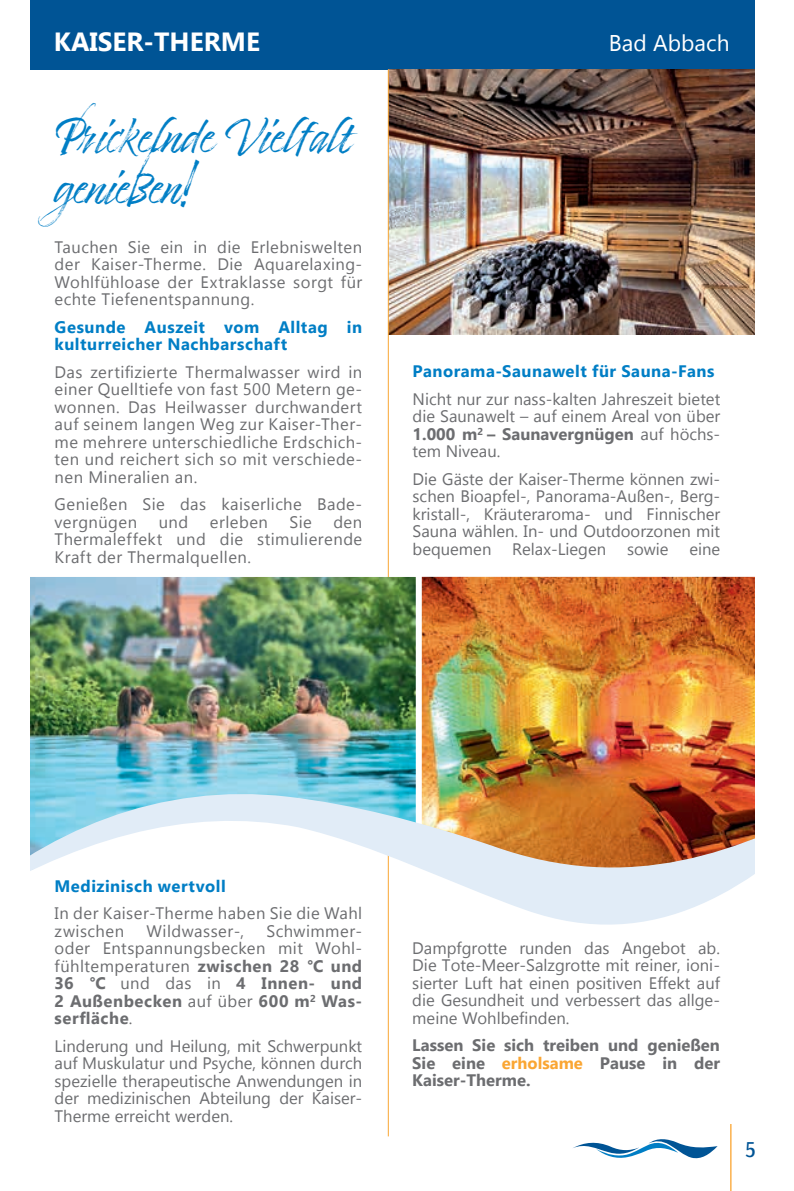
<style>
.page{position:relative;width:794px;height:1191px;background:#fff}
.page>*{position:absolute;margin:0;border:0;box-sizing:border-box;transform-origin:0 0}
.t1{font:42px/50.4px "Timberline";color:#007ec5}
.t2{font:700 26.25px "Gadugi";color:#fff}
.t3{font:22.75px "Gadugi";color:#fff}
.t4{font:21px "Bad Birnbach Susan";color:#005495}
.t5{font:16.62px/17.5px "Gadugi";letter-spacing:.02em;color:#6c6d70;text-align:justify}
.t6{font:700 16.62px/17.5px "Gadugi";letter-spacing:.03em;color:#007ec5}
.t7{font:700 16.62px/17.5px "Gadugi";color:#6c6d70;text-align:justify}
.t8{font:16.62px "Gadugi";color:#6c6d70}
.s1{font-weight:700}
.s2{color:#faa633}
</style>
<div class="page">
<div style="left:0;top:0;width:794px;height:69px;background:#005495"></div>
<img style="left:389px;top:69px;width:366px;height:266px">
<hr style="left:388px;top:69px;width:1px;height:1067px;background:#faa633">
<img style="left:30px;top:577px;width:386px;height:205px">
<img style="left:422px;top:577px;width:333px;height:205px">
<svg style="left:30px;top:782px;width:725px;height:145px"></svg>
<svg style="left:573px;top:1139px;width:144px;height:20px"></svg>
<hr style="left:730px;top:1124px;width:1px;height:67px;background:#faa633">
<div style="left:0;top:0;width:30px;height:1191px;background:#fff"></div>
<div style="left:755px;top:0;width:39px;height:1191px;background:#fff"></div>
<h2 class="t2" style="left:54px;top:26px;width:207px">KAISER-THERME</h2>
<h3 class="t3" style="left:609px;top:30px;width:122px">Bad Abbach</h3>
<h1 class="t1" style="left:54px;top:113px;width:301px">Prickelnde Vielfalt genießen!</h1>
<p class="t5" style="left:55px;top:238px;width:309px">Tauchen Sie ein in die Erlebniswelten der Kaiser-Therme. Die Aquarelaxing-Wohlfühloase der Extraklasse sorgt für echte Tiefenentspannung.</p>
<p class="t6" style="left:55px;top:318px;width:309px">Gesunde Auszeit vom Alltag in kulturreicher Nachbarschaft</p>
<p class="t5" style="left:55px;top:363px;width:309px">Das zertifizierte Thermalwasser wird in einer Quelltiefe von fast 500 Metern ge&shy;wonnen. Das Heilwasser durchwandert auf seinem langen Weg zur Kaiser-Ther&shy;me mehrere unterschiedliche Erdschich&shy;ten und reichert sich so mit verschiede&shy;nen Mineralien an.</p>
<p class="t5" style="left:55px;top:495px;width:309px">Genießen Sie das kaiserliche Bade&shy;vergnügen</p>
<p class="t5" style="left:55px;top:513px;width:309px;text-indent:279px">den Thermaleffekt und die stimulierende Kraft der Thermalquellen.</p>
<p class="t5" style="left:159px;top:513px;width:31px">und</p>
<p class="t5" style="left:210px;top:513px;width:60px">erleben</p>
<p class="t5" style="left:289px;top:513px;width:24px">Sie</p>
<p class="t6" style="left:412px;top:363px;width:303px">Panorama-Saunawelt für Sauna-Fans</p>
<p class="t5" style="left:412px;top:390px;width:309px">Nicht nur zur nass-kalten Jahreszeit bietet die Saunawelt – auf einem Areal von über <span class="s1">1.000 m</span><sup>2</sup> <span class="s1">– Saunavergnügen</span> auf höchs&shy;tem Niveau.</p>
<p class="t5" style="left:412px;top:470px;width:309px">Die Gäste der Kaiser-Therme können zwi&shy;schen Bioapfel-, Panorama-Außen-, Berg&shy;kristall-, Kräuteraroma- und Finnischer Sauna wählen. In- und Outdoorzonen mit bequemen</p>
<p class="t8" style="left:512px;top:539px;width:95px">Relax-Liegen</p>
<p class="t5" style="left:627px;top:540px;width:43px">sowie</p>
<p class="t5" style="left:689px;top:540px;width:32px">eine</p>
<p class="t6" style="left:55px;top:877px;width:173px">Medizinisch wertvoll</p>
<p class="t5" style="left:55px;top:904px;width:309px">In der Kaiser-Therme haben Sie die Wahl zwischen</p>
<p class="t5" style="left:55px;top:922px;width:309px;text-indent:212px">Schwimmer&shy;oder Entspannungsbecken mit Wohl&shy;fühltemperaturen <span class="s1">zwischen 28 °C und 36 °C</span> und das in <span class="s1">4 Innen- und 2 Außenbecken</span> auf über <span class="s1">600 m</span><sup>2</sup> <span class="s1">Was&shy;serfläche</span>.</p>
<p class="t5" style="left:55px;top:1037px;width:309px">Linderung und Heilung, mit Schwerpunkt auf Muskulatur und Psyche, können durch spezielle therapeutische Anwendungen in der medizinischen Abteilung der Kaiser-Therme erreicht werden.</p>
<p class="t5" style="left:146px;top:922px;width:99px">Wildwasser-,</p>
<p class="t5" style="left:412px;top:939px;width:309px">Dampfgrotte runden das Angebot ab.<br>Die Tote-Meer-Salzgrotte mit reiner, ioni&shy;sierter Luft hat einen positiven Effekt auf die Gesundheit und verbessert das allge&shy;meine Wohlbefinden.</p>
<p class="t7" style="left:412px;top:1036px;width:309px">Lassen Sie sich treiben und genießen Sie eine <span class="s2">erholsame</span> Pause in der Kaiser-Therme.</p>
<p class="t4" style="left:745px;top:1135px;width:13px">5</p>
</div>
